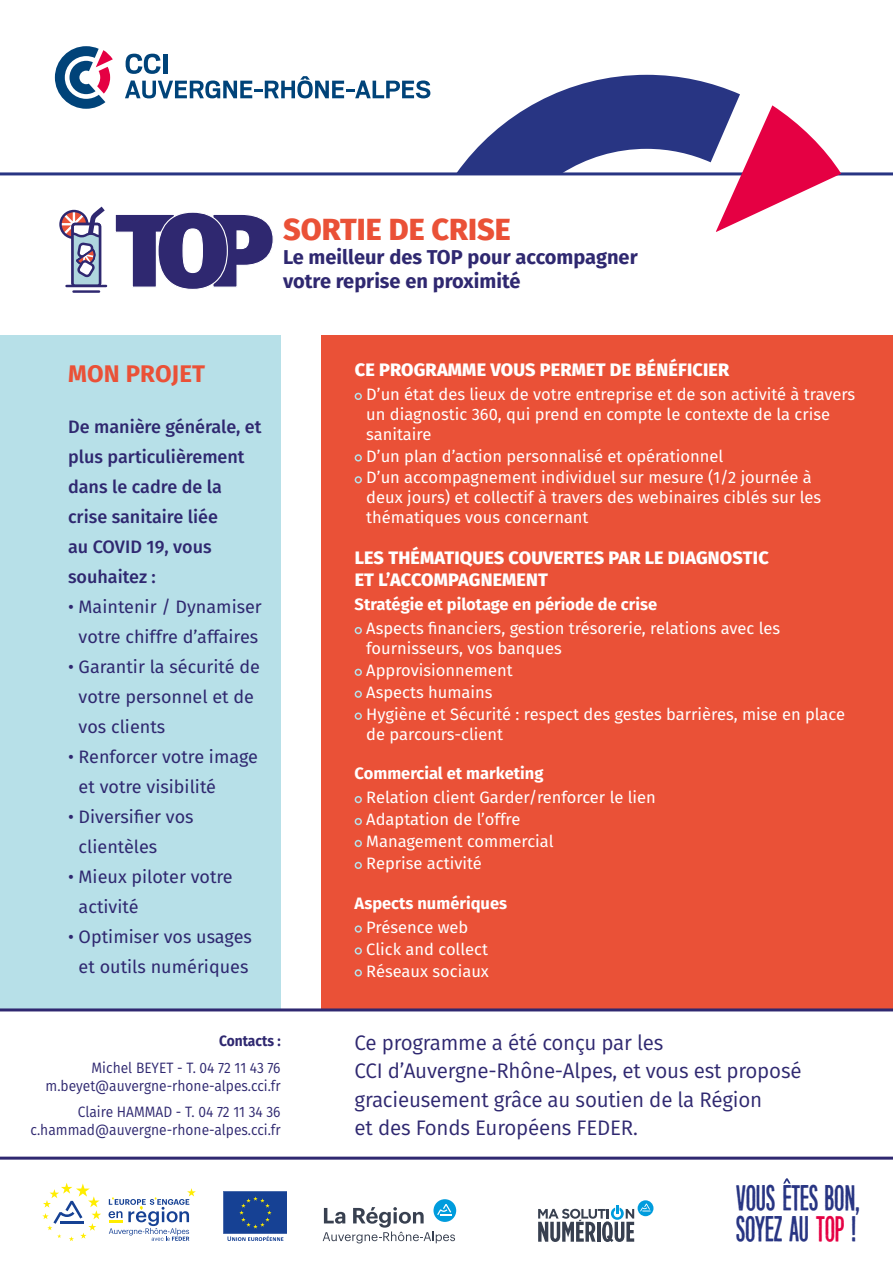
<style>
.page{position:relative;width:893px;height:1263px;background:#fff}
.page>*{position:absolute;margin:0;border:0;box-sizing:border-box;transform-origin:0 0}
.t1{font:36.9px/31.7px "Eight Days A Week";letter-spacing:-.01em;color:#283583}
.t2{font:800 30.45px "Fira Sans";color:#ea5137}
.t3{font:700 24px "Fira Sans";letter-spacing:.01em;color:#ea5137}
.t4{font:21px/28.5px "Fira Sans";letter-spacing:-.01em;color:#2f2870}
.t5{font:700 20.1px/24px "Fira Sans";color:#2f2870}
.t6{font:18px/30px "Fira Sans";color:#2f2870}
.t7{font:500 18px/30px "Fira Sans";color:#2f2870}
.t8{font:800 18px/21.6px "Fira Sans";letter-spacing:.01em;color:#fff}
.t9{font:16.5px/21.9px "Fira Sans";color:#fff}
.t10{font:700 16.5px "Fira Sans";color:#fff}
.t11{font:15px/18px "Fira Sans";color:#2f2870;text-align:right;scale:.92 1}
.t12{font:700 15px "Fira Sans";color:#2f2870;scale:.92 1}
.s1{color:#e50043}
</style>
<div class="page">
<div style="left:322px;top:336px;width:571px;height:674px;background:#ea5137"></div>
<div style="left:0;top:336px;width:281px;height:674px;background:#b7e0e8"></div>
<hr style="left:0;top:172px;width:893px;height:3px;background:#283583">
<svg style="left:456px;top:75px;width:385px;height:157px"></svg>
<svg style="left:783px;top:1178px;width:7px;height:5px"></svg>
<svg style="left:42px;top:1183px;width:59px;height:58px"></svg>
<svg style="left:109px;top:1188px;width:87px;height:53px"></svg>
<svg style="left:223px;top:1191px;width:64px;height:50px;background:#365b9d"></svg>
<svg style="left:433px;top:1199px;width:23px;height:23px"></svg>
<svg style="left:323px;top:1204px;width:132px;height:39px"></svg>
<svg style="left:638px;top:1200px;width:15px;height:16px"></svg>
<svg style="left:640px;top:1203px;width:10px;height:8px"></svg>
<svg style="left:538px;top:1205px;width:96px;height:37px"></svg>
<svg style="left:125px;top:54px;width:305px;height:44px"></svg>
<svg style="left:55px;top:46px;width:58px;height:63px"></svg>
<div style="left:355px;top:393px;width:7px;height:7px;border:2px solid #b7e0e8;border-radius:50%"></div>
<div style="left:355px;top:454px;width:7px;height:7px;border:2px solid #b7e0e8;border-radius:50%"></div>
<div style="left:355px;top:476px;width:7px;height:7px;border:2px solid #b7e0e8;border-radius:50%"></div>
<div style="left:355px;top:627px;width:7px;height:7px;border:2px solid #b7e0e8;border-radius:50%"></div>
<div style="left:355px;top:669px;width:7px;height:7px;border:2px solid #b7e0e8;border-radius:50%"></div>
<div style="left:355px;top:690px;width:7px;height:8px;border:2px solid #b7e0e8;border-radius:50%"></div>
<div style="left:355px;top:712px;width:7px;height:8px;border:2px solid #b7e0e8;border-radius:50%"></div>
<div style="left:355px;top:796px;width:7px;height:7px;border:2px solid #b7e0e8;border-radius:50%"></div>
<div style="left:355px;top:818px;width:7px;height:7px;border:2px solid #b7e0e8;border-radius:50%"></div>
<div style="left:355px;top:840px;width:7px;height:7px;border:2px solid #b7e0e8;border-radius:50%"></div>
<div style="left:355px;top:862px;width:7px;height:7px;border:2px solid #b7e0e8;border-radius:50%"></div>
<div style="left:355px;top:925px;width:7px;height:8px;border:2px solid #b7e0e8;border-radius:50%"></div>
<div style="left:355px;top:947px;width:7px;height:8px;border:2px solid #b7e0e8;border-radius:50%"></div>
<div style="left:355px;top:969px;width:7px;height:7px;border:2px solid #b7e0e8;border-radius:50%"></div>
<svg style="left:115px;top:212px;width:158px;height:77px"></svg>
<div style="left:59px;top:210px;width:30px;height:29px;border:2px solid #2f2870;border-radius:50%"></div>
<hr style="left:67px;top:285px;width:39px;height:2px;background:#2f2870">
<hr style="left:73px;top:290px;width:26px;height:3px;background:#2f2870">
<svg style="left:61px;top:206px;width:47px;height:80px"></svg>
<div style="left:71px;top:223px;width:30px;height:64px;border:2px solid #2f2870;border-radius:3px"></div>
<hr style="left:0;top:1008px;width:893px;height:3px;background:#2f2870">
<hr style="left:0;top:1156px;width:893px;height:3px;background:#2f2870">
<h2 class="t2" style="left:283px;top:203px;width:229px">SORTIE DE CRISE</h2>
<p class="t5" style="left:283px;top:244px;width:356px">Le meilleur des TOP pour accompagner votre reprise en proximité</p>
<h3 class="t3" style="left:68px;top:353px;width:139px">MON PROJET</h3>
<p class="t7" style="left:68px;top:411px;width:195px">De manière générale, et plus particulièrement dans le cadre de la crise sanitaire liée<br>au COVID 19, vous souhaitez :</p>
<p class="t6" style="left:68px;top:591px;width:195px;text-align:center">• Maintenir / Dynamiser votre chiffre d’affaires</p>
<p class="t6" style="left:79px;top:651px;width:183px;text-indent:-11px">• Garantir la sécurité de votre personnel et de vos clients</p>
<p class="t6" style="left:79px;top:741px;width:181px;text-indent:-11px">• Renforcer votre image et votre visibilité</p>
<p class="t6" style="left:79px;top:801px;width:117px;text-indent:-11px">• Diversifier vos clientèles</p>
<p class="t6" style="left:79px;top:861px;width:156px;text-indent:-11px">• Mieux piloter votre activité</p>
<p class="t6" style="left:68px;top:921px;width:185px;text-align:center">• Optimiser vos usages et outils numériques</p>
<p class="t8" style="left:355px;top:357px;width:376px">CE PROGRAMME VOUS PERMET DE BÉNÉFICIER</p>
<p class="t9" style="left:366px;top:384px;width:491px;line-height:19.8px">D’un état des lieux de votre entreprise et de son activité à travers un diagnostic 360, qui prend en compte le contexte de la crise sanitaire</p>
<p class="t9" style="left:366px;top:444px;width:447px">D’un plan d’action personnalisé et opérationnel<br>D’un accompagnement individuel sur mesure (1/2 journée à</p>
<p class="t9" style="left:366px;top:487px;width:456px;line-height:19.8px">deux jours) et collectif à travers des webinaires ciblés sur les thématiques vous concernant</p>
<p class="t8" style="left:355px;top:546px;width:415px">LES THÉMATIQUES COUVERTES PAR LE DIAGNOSTIC<br>ET L’ACCOMPAGNEMENT</p>
<p class="t10" style="left:355px;top:590px;width:304px">Stratégie et pilotage en période de crise</p>
<p class="t9" style="left:366px;top:618px;width:415px;line-height:19.8px">Aspects financiers, gestion trésorerie, relations avec les fournisseurs, vos banques</p>
<p class="t9" style="left:366px;top:659px;width:480px">Approvisionnement<br>Aspects humains<br>Hygiène et Sécurité : respect des gestes barrières, mise en place</p>
<p class="t9" style="left:366px;top:722px;width:138px">de parcours-client</p>
<p class="t10" style="left:355px;top:759px;width:190px">Commercial et marketing</p>
<p class="t9" style="left:366px;top:786px;width:291px">Relation client Garder/renforcer le lien<br>Adaptation de l’offre<br>Management commercial<br>Reprise activité</p>
<p class="t10" style="left:355px;top:889px;width:154px">Aspects numériques</p>
<p class="t9" style="left:366px;top:915px;width:124px">Présence web<br>Click and collect<br>Réseaux sociaux</p>
<p class="t12" style="left:219px;top:1028px;width:68px">Contacts :</p>
<p class="t11" style="left:46px;top:1058px;width:257px">Michel BEYET - T. 04 72 11 43 76 m.beyet@auvergne-rhone-alpes.cci.fr</p>
<p class="t11" style="left:30px;top:1103px;width:273px">Claire HAMMAD - T. 04 72 11 34 36 c.hammad@auvergne-rhone-alpes.cci.fr</p>
<p class="t4" style="left:355px;top:1028px;width:448px">Ce programme a été conçu par les<br>CCI d’Auvergne-Rhône-Alpes, et vous est proposé gracieusement grâce au soutien de la Région<br>et des Fonds Européens FEDER.</p>
<h1 class="t1" style="left:736px;top:1180px;width:125px">VOUS ÊETES BON,<br>SOYEZ AU <span class="s1">TOP</span> !</h1>
</div>
